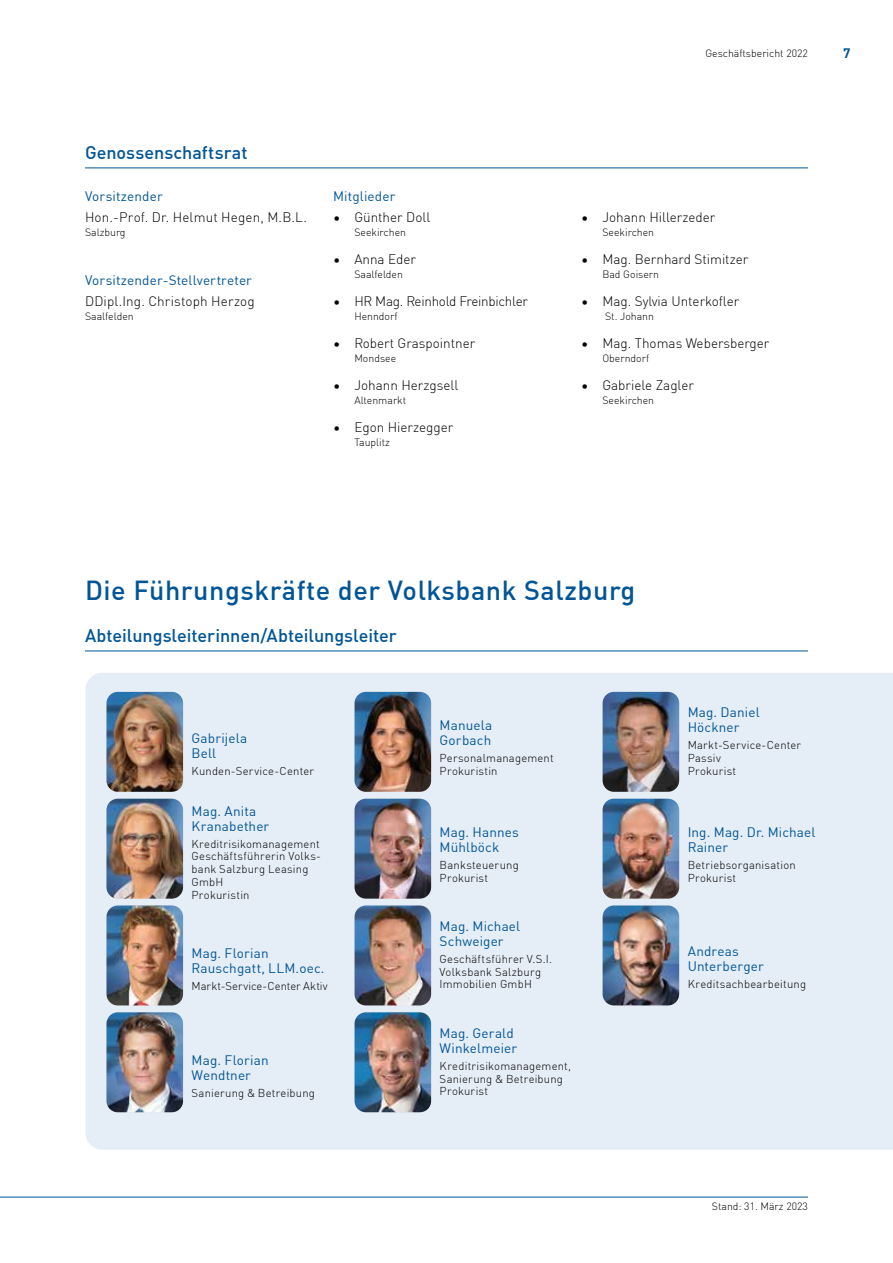
<style>
.page{position:relative;width:893px;height:1263px;background:#fff}
.page>*{position:absolute;margin:0;border:0;box-sizing:border-box;transform-origin:0 0}
.t1{font:500 27px "DINOT";letter-spacing:.02em;color:#005597}
.t2{font:500 18px "DINOT";color:#005597}
.t3{font:13.5px/15px "DINOT";letter-spacing:.01em;color:#005597}
.t4{font:300 13.5px "DINOT";color:#000}
.t5{font:300 13.5px "DINOT";letter-spacing:-.02em;color:#000}
.t6{font:700 13.5px "DINOT";color:#005597}
.t7{font:300 11.25px/12.8px "DINOT";letter-spacing:.02em;color:#000}
.t8{font:300 11.25px "DINOT";letter-spacing:-.005em;color:#000}
.t9{font:300 10.5px "DINOT";color:#000}
</style>
<div class="page">
<hr style="left:0;top:1197px;width:808px;height:1px;background:#005597">
<div style="left:85px;top:673px;width:808px;height:477px;background:#e5edf6"></div>
<hr style="left:85px;top:168px;width:723px;height:1px;background:#005597">
<img style="left:355px;top:692px;width:76px;height:100px">
<img style="left:603px;top:692px;width:76px;height:100px">
<img style="left:107px;top:1012px;width:76px;height:100px">
<img style="left:107px;top:799px;width:76px;height:100px">
<img style="left:603px;top:905px;width:76px;height:100px">
<img style="left:355px;top:905px;width:76px;height:100px">
<img style="left:107px;top:905px;width:76px;height:100px">
<img style="left:355px;top:1012px;width:76px;height:100px">
<img style="left:107px;top:692px;width:76px;height:100px">
<img style="left:355px;top:799px;width:76px;height:100px">
<img style="left:603px;top:799px;width:76px;height:100px">
<hr style="left:85px;top:651px;width:723px;height:1px;background:#005597">
<h2 class="t2" style="left:85px;top:139px;width:164px">Genossenschaftsrat</h2>
<p class="t3" style="left:85px;top:187px;width:79px">Vorsitzender</p>
<p class="t4" style="left:85px;top:207px;width:223px">Hon.-Prof. Dr. Helmut Hegen, M.B.L.</p>
<p class="t9" style="left:85px;top:224px;width:42px">Salzburg</p>
<p class="t3" style="left:85px;top:271px;width:168px">Vorsitzender-Stellvertreter</p>
<p class="t4" style="left:85px;top:291px;width:171px">DDipl.Ing. Christoph Herzog</p>
<p class="t9" style="left:85px;top:308px;width:50px">Saalfelden</p>
<p class="t3" style="left:333px;top:187px;width:64px">Mitglieder</p>
<p class="t4" style="left:333px;top:207px;width:99px">• Günther Doll</p>
<p class="t9" style="left:354px;top:224px;width:53px">Seekirchen</p>
<p class="t4" style="left:333px;top:249px;width:84px">• Anna Eder</p>
<p class="t9" style="left:354px;top:266px;width:50px">Saalfelden</p>
<p class="t5" style="left:333px;top:291px;width:196px">• HR Mag. Reinhold Freinbichler</p>
<p class="t9" style="left:354px;top:308px;width:45px">Henndorf</p>
<p class="t4" style="left:333px;top:333px;width:144px">• Robert Graspointner</p>
<p class="t9" style="left:354px;top:350px;width:43px">Mondsee</p>
<p class="t4" style="left:333px;top:375px;width:127px">• Johann Herzgsell</p>
<p class="t9" style="left:354px;top:392px;width:53px">Altenmarkt</p>
<p class="t4" style="left:333px;top:417px;width:122px">• Egon Hierzegger</p>
<p class="t9" style="left:354px;top:434px;width:37px">Tauplitz</p>
<p class="t9" style="left:705px;top:45px;width:104px">Geschäftsbericht 2022</p>
<p class="t6" style="left:843px;top:43px;width:9px">7</p>
<p class="t4" style="left:581px;top:207px;width:136px">• Johann Hillerzeder</p>
<p class="t9" style="left:602px;top:224px;width:53px">Seekirchen</p>
<p class="t4" style="left:581px;top:249px;width:169px">• Mag. Bernhard Stimitzer</p>
<p class="t9" style="left:602px;top:266px;width:58px">Bad Goisern</p>
<p class="t4" style="left:581px;top:291px;width:160px">• Mag. Sylvia Unterkofler</p>
<p class="t9" style="left:605px;top:308px;width:50px">St. Johann</p>
<p class="t4" style="left:581px;top:333px;width:190px">• Mag. Thomas Webersberger</p>
<p class="t9" style="left:602px;top:350px;width:48px">Oberndorf</p>
<p class="t4" style="left:581px;top:375px;width:114px">• Gabriele Zagler</p>
<p class="t9" style="left:602px;top:392px;width:53px">Seekirchen</p>
<h1 class="t1" style="left:85px;top:569px;width:552px">Die Führungskräfte der Volksbank Salzburg</h1>
<h2 class="t2" style="left:85px;top:622px;width:313px">Abteilungsleiterinnen/Abteilungsleiter</h2>
<p class="t3" style="left:192px;top:729px;width:57px">Gabrijela<br>Bell</p>
<p class="t7" style="left:192px;top:763px;width:124px">Kunden-Service-Center</p>
<p class="t3" style="left:192px;top:802px;width:79px">Mag. Anita<br>Kranabether</p>
<p class="t7" style="left:192px;top:836px;width:131px">Kreditrisikomanagement<br>Geschäftsführerin Volks&shy;bank Salzburg Leasing<br>GmbH<br>Prokuristin</p>
<p class="t3" style="left:192px;top:945px;width:135px">Mag. Florian<br>Rauschgatt, LLM.oec.</p>
<p class="t8" style="left:192px;top:978px;width:138px">Markt-Service-Center Aktiv</p>
<p class="t3" style="left:192px;top:1052px;width:79px">Mag. Florian<br>Wendtner</p>
<p class="t7" style="left:192px;top:1086px;width:125px">Sanierung &amp; Betreibung</p>
<p class="t3" style="left:440px;top:716px;width:54px">Manuela<br>Gorbach</p>
<p class="t7" style="left:440px;top:751px;width:116px">Personalmanagement<br>Prokuristin</p>
<p class="t3" style="left:440px;top:823px;width:81px">Mag. Hannes<br>Mühlböck</p>
<p class="t7" style="left:440px;top:857px;width:81px">Banksteuerung<br>Prokurist</p>
<p class="t3" style="left:688px;top:704px;width:73px">Mag. Daniel<br>Höckner</p>
<p class="t7" style="left:688px;top:738px;width:115px">Markt-Service-Center<br>Passiv<br>Prokurist</p>
<p class="t3" style="left:688px;top:823px;width:129px">Ing. Mag. Dr. Michael<br>Rainer</p>
<p class="t7" style="left:688px;top:857px;width:110px">Betriebsorganisation<br>Prokurist</p>
<p class="t3" style="left:440px;top:917px;width:82px">Mag. Michael<br>Schweiger</p>
<p class="t7" style="left:440px;top:951px;width:114px">Geschäftsführer V.S.I.<br>Volksbank Salzburg<br>Immobilien GmbH</p>
<p class="t3" style="left:688px;top:943px;width:78px">Andreas<br>Unterberger</p>
<p class="t7" style="left:688px;top:977px;width:120px">Kreditsachbearbeitung</p>
<p class="t3" style="left:440px;top:1024px;width:79px">Mag. Gerald<br>Winkelmeier</p>
<p class="t7" style="left:440px;top:1058px;width:133px">Kreditrisikomanagement,<br>Sanierung &amp; Betreibung<br>Prokurist</p>
<p class="t9" style="left:712px;top:1198px;width:97px">Stand: 31. März 2023</p>
</div>
